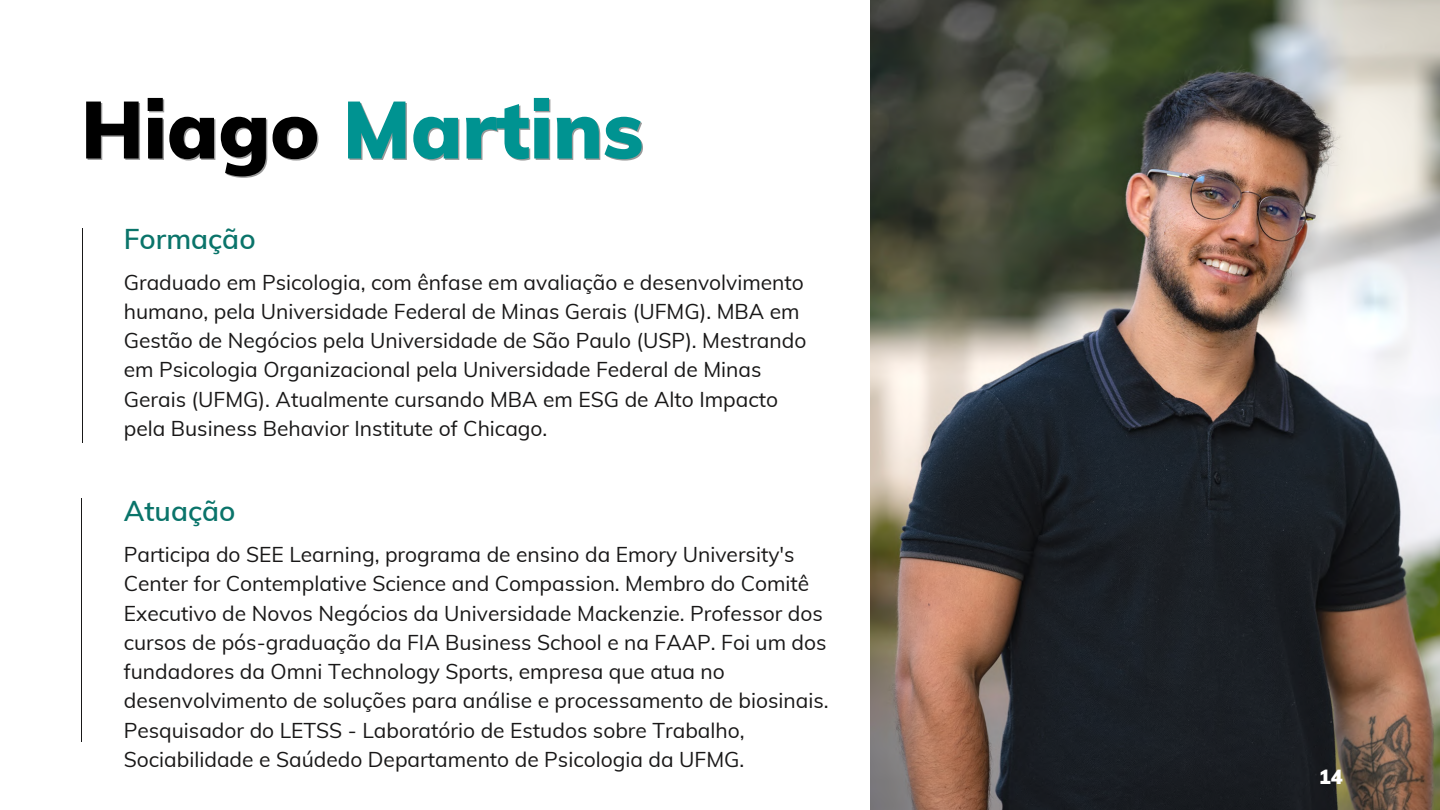
<style>
.page{position:relative;width:1440px;height:810px;background:#fff}
.page>*{position:absolute;margin:0;border:0;box-sizing:border-box;transform-origin:0 0}
.t1{font:900 80px "Muli";color:#009391}
.t2{font:600 28px "Muli";color:#0a746a}
.t3{font:21px/29.2px "Muli";color:#191818}
.t4{font:900 20px "Muli";color:#fff}
.s1{color:#000}
</style>
<div class="page">
<img style="left:870px;top:0;width:570px;height:810px">
<hr style="left:82px;top:228px;width:1px;height:215px;background:#191818">
<hr style="left:81px;top:498px;width:1px;height:244px;background:#191818">
<p class="t1" style="left:81px;top:78px;width:564px"><span class="s1">Hiago</span> Martins</p>
<p class="t2" style="left:124px;top:220px;width:133px">Formação</p>
<p class="t3" style="left:124px;top:267px;width:682px">Graduado em Psicologia, com ênfase em avaliação e desenvolvimento</p>
<p class="t3" style="left:124px;top:296px;width:684px">humano, pela Universidade Federal de Minas Gerais (UFMG). MBA em Gestão de Negócios pela Universidade de São Paulo (USP). Mestrando em Psicologia Organizacional pela Universidade Federal de Minas Gerais (UFMG). Atualmente cursando MBA em ESG de Alto Impacto pela Business Behavior Institute of Chicago.</p>
<p class="t2" style="left:124px;top:493px;width:113px">Atuação</p>
<p class="t3" style="left:124px;top:540px;width:706px">Participa do SEE Learning, programa de ensino da Emory University's Center for Contemplative Science and Compassion. Membro do Comitê Executivo de Novos Negócios da Universidade Mackenzie. Professor dos cursos de pós-graduação da FIA Business School e na FAAP. Foi um dos fundadores da Omni Technology Sports, empresa que atua no desenvolvimento de soluções para análise e processamento de biosinais.<br>Pesquisador do LETSS - Laboratório de Estudos sobre Trabalho, Sociabilidade e Saúdedo Departamento de Psicologia da UFMG.</p>
<p class="t4" style="left:1319px;top:764px;width:25px">14</p>
</div>
